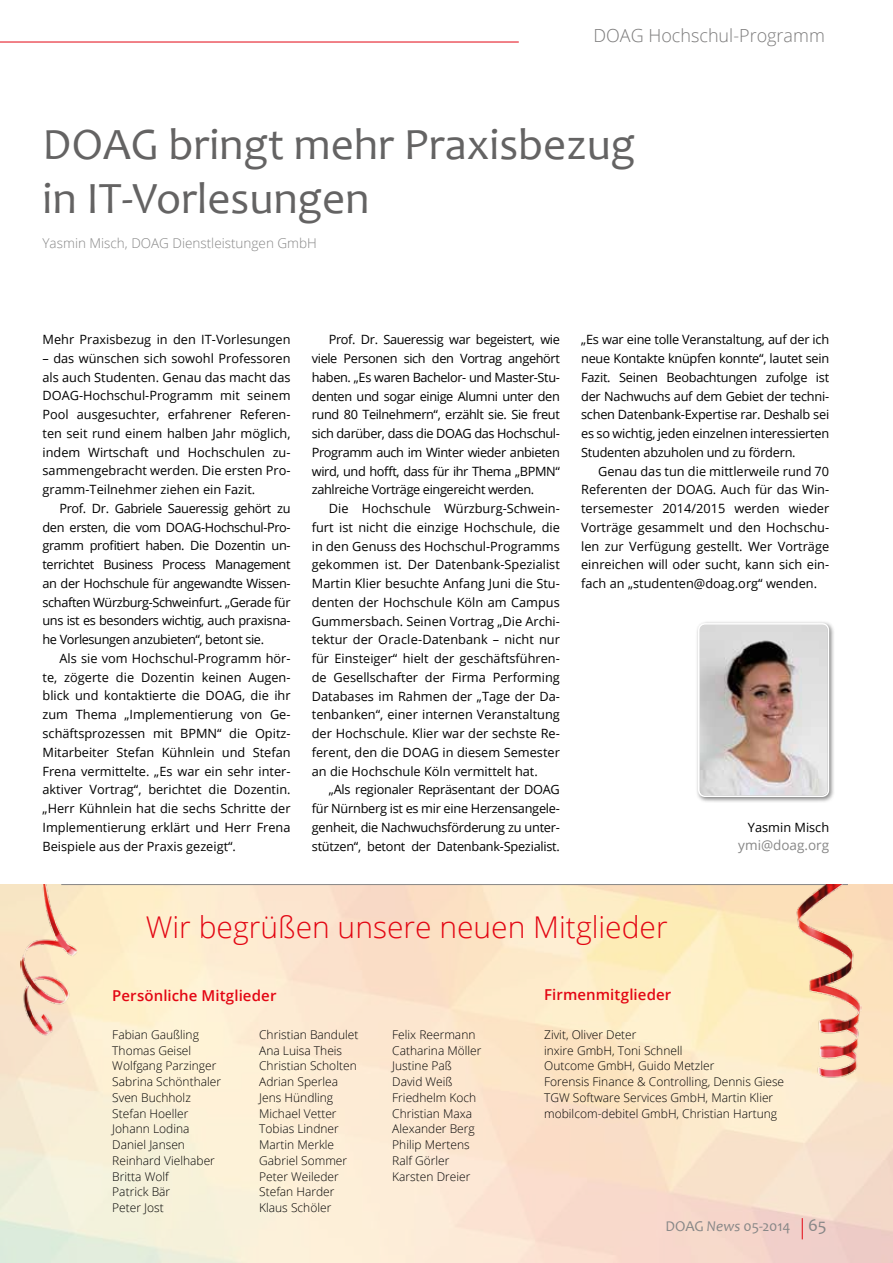
<style>
.page{position:relative;width:893px;height:1263px;background:#fff}
.page>*{position:absolute;margin:0;border:0;box-sizing:border-box;transform-origin:0 0}
.t1{font:45px/54px "Candara";color:#646363}
.t2{font:300 30px "Open Sans";color:#e30613}
.t3{font:300 18px "Open Sans";color:#7c7b7b}
.t4{font:600 15px "Open Sans";letter-spacing:.005em;color:#e30613}
.t5{font:15px "Candara";letter-spacing:-.01em;color:#878787}
.t6{font:300 13.5px "Open Sans";color:#878787}
.t7{font:13.5px "Open Sans";color:#878787}
.t8{font:12.75px/18.8px "Open Sans";color:#000;text-align:justify}
.t9{font:300 12px/15.8px "Open Sans";color:#000}
.s1{font-style:italic}
.s2{font-size:18px}
</style>
<div class="page">
<hr style="left:0;top:42px;width:519px;height:1px;background:#e30613">
<img style="left:0;top:884px;width:893px;height:379px">
<div style="left:695px;top:620px;width:140px;height:183px;background:#000;opacity:.5"></div>
<img style="left:701px;top:626px;width:125px;height:168px">
<div style="left:698px;top:623px;width:131px;height:174px;border:2px solid #fff;border-radius:6px"></div>
<hr style="left:61px;top:884px;width:787px;height:1px;background:#878787">
<img style="left:793px;top:884px;width:68px;height:198px">
<img style="left:21px;top:884px;width:56px;height:153px">
<svg style="left:802px;top:1218px;width:1px;height:21px"></svg>
<h3 class="t3" style="left:593px;top:24px;width:233px">DOAG Hochschul-Programm</h3>
<h1 class="t1" style="left:43px;top:117px;width:594px">DOAG bringt mehr Praxisbezug in IT-Vorlesungen</h1>
<p class="t6" style="left:43px;top:234px;width:276px">Yasmin Misch, DOAG Dienstleistungen GmbH</p>
<p class="t8" style="left:43px;top:330px;width:250px">Mehr Praxisbezug in den IT-Vorlesungen</p>
<p class="t8" style="left:43px;top:348px;width:250px">– das wünschen sich sowohl Professoren als auch Studenten. Genau das macht das DOAG-Hochschul-Programm mit seinem Pool ausgesuchter, erfahrener Referen&shy;ten seit rund einem halben Jahr möglich, indem Wirtschaft und Hochschulen zu&shy;sammengebracht werden. Die ersten Pro&shy;gramm-Teilnehmer ziehen ein Fazit.</p>
<p class="t8" style="left:43px;top:499px;width:250px;text-indent:17px">Prof. Dr. Gabriele Saueressig gehört zu den ersten, die vom DOAG-Hochschul-Pro&shy;gramm profitiert haben. Die Dozentin un&shy;terrichtet Business Process Management an der Hochschule für angewandte Wissen&shy;schaften Würzburg-Schweinfurt. „Gerade für uns ist es besonders wichtig, auch praxisna&shy;he Vorlesungen anzubieten“, betont sie.</p>
<p class="t8" style="left:43px;top:649px;width:250px;text-indent:17px">Als sie vom Hochschul-Programm hör&shy;te, zögerte die Dozentin keinen Augen&shy;blick und kontaktierte die DOAG, die ihr zum Thema „Implementierung von Ge&shy;schäftsprozessen mit BPMN“ die Opitz-Mitarbeiter Stefan Kühnlein und Stefan Frena vermittelte. „Es war ein sehr inter&shy;aktiver Vortrag“, berichtet die Dozentin. „Herr Kühnlein hat die sechs Schritte der Implementierung erklärt und Herr Frena Beispiele aus der Praxis gezeigt“.</p>
<p class="t8" style="left:312px;top:330px;width:250px;text-indent:17px">Prof. Dr. Saueressig war begeistert, wie viele Personen sich den Vortrag angehört haben. „Es waren Bachelor- und Master-Stu&shy;denten und sogar einige Alumni unter den rund 80 Teilnehmern“, erzählt sie. Sie freut sich darüber, dass die DOAG das Hochschul-Programm auch im Winter wieder anbieten wird, und hofft, dass für ihr Thema „BPMN“ zahlreiche Vorträge eingereicht werden.</p>
<p class="t8" style="left:312px;top:499px;width:250px;text-indent:17px">Die Hochschule Würzburg-Schwein&shy;furt ist nicht die einzige Hochschule, die in den Genuss des Hochschul-Programms gekommen ist. Der Datenbank-Spezialist Martin Klier besuchte Anfang Juni die Stu&shy;denten der Hochschule Köln am Campus Gummersbach. Seinen Vortrag „Die Archi&shy;tektur der Oracle-Datenbank – nicht nur für Einsteiger“ hielt der geschäftsführen&shy;de Gesellschafter der Firma Performing Databases im Rahmen der „Tage der Da&shy;tenbanken“, einer internen Veranstaltung der Hochschule. Klier war der sechste Re&shy;ferent, den die DOAG in diesem Semester an die Hochschule Köln vermittelt hat.</p>
<p class="t8" style="left:312px;top:780px;width:250px;text-indent:17px">„Als regionaler Repräsentant der DOAG für Nürnberg ist es mir eine Herzensangele&shy;genheit, die Nachwuchsförderung zu unter&shy;stützen“, betont der Datenbank-Spezialist.</p>
<p class="t8" style="left:581px;top:330px;width:250px">„Es war eine tolle Veranstaltung, auf der ich neue Kontakte knüpfen konnte“, lautet sein Fazit. Seinen Beobachtungen zufolge ist der Nachwuchs auf dem Gebiet der techni&shy;schen Datenbank-Expertise rar. Deshalb sei es so wichtig, jeden einzelnen interessierten Studenten abzuholen und zu fördern.</p>
<p class="t8" style="left:581px;top:461px;width:250px;text-indent:17px">Genau das tun die mittlerweile rund 70<br>Referenten der DOAG. Auch für das Win&shy;tersemester 2014/2015 werden wieder Vorträge gesammelt und den Hochschu&shy;len zur Verfügung gestellt. Wer Vorträge einreichen will oder sucht, kann sich ein&shy;fach an „studenten@doag.org“ wenden.</p>
<p class="t8" style="left:748px;top:818px;width:83px">Yasmin Misch</p>
<p class="t7" style="left:738px;top:836px;width:92px">ymi@doag.org</p>
<h2 class="t2" style="left:146px;top:907px;width:523px">Wir begrüßen unsere neuen Mitglieder</h2>
<p class="t4" style="left:112px;top:985px;width:166px">Persönliche Mitglieder</p>
<p class="t4" style="left:544px;top:985px;width:129px">Firmenmitglieder</p>
<p class="t9" style="left:112px;top:1026px;width:110px">Fabian Gaußling<br>Thomas Geisel<br>Wolfgang Parzinger<br>Sabrina Schönthaler<br>Sven Buchholz<br>Stefan Hoeller<br>Johann Lodina<br>Daniel Jansen<br>Reinhard Vielhaber<br>Britta Wolf<br>Patrick Bär<br>Peter Jost</p>
<p class="t9" style="left:259px;top:1026px;width:101px">Christian Bandulet<br>Ana Luisa Theis<br>Christian Scholten<br>Adrian Sperlea<br>Jens Hündling<br>Michael Vetter<br>Tobias Lindner<br>Martin Merkle<br>Gabriel Sommer<br>Peter Weileder<br>Stefan Harder<br>Klaus Schöler</p>
<p class="t9" style="left:392px;top:1026px;width:91px">Felix Reermann<br>Catharina Möller<br>Justine Paß<br>David Weiß<br>Friedhelm Koch<br>Christian Maxa<br>Alexander Berg<br>Philip Mertens<br>Ralf Görler<br>Karsten Dreier</p>
<p class="t9" style="left:544px;top:1026px;width:242px">Zivit, Oliver Deter<br>inxire GmbH, Toni Schnell<br>Outcome GmbH, Guido Metzler<br>Forensis Finance &amp; Controlling, Dennis Giese TGW Software Services GmbH, Martin Klier mobilcom-debitel GmbH, Christian Hartung</p>
<p class="t5" style="left:665px;top:1217px;width:163px">DOAG <span class="s1">News</span> 05-2014 <span class="s2">65</span></p>
</div>
